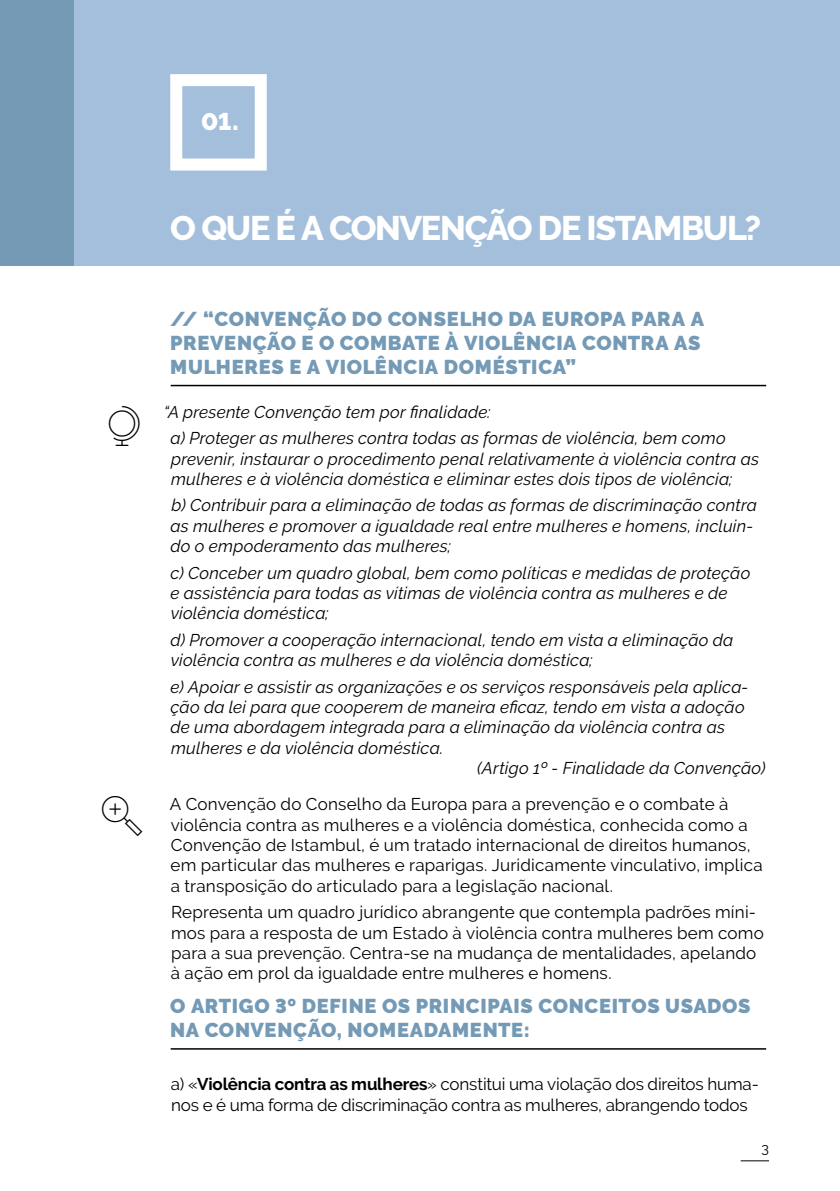
<style>
.page{position:relative;width:840px;height:1191px;background:#fff}
.page>*{position:absolute;margin:0;border:0;box-sizing:border-box;transform-origin:0 0}
.t1{font:40px "linea basic 10";color:#000}
.t2{font:800 34px "Raleway";letter-spacing:-.05em;color:#fff}
.t3{font:900 24px "Raleway";color:#fff}
.t4{font:900 20px/24px "Raleway";letter-spacing:.03em;color:#759ab6}
.t5{font:italic 17px/20.4px "Raleway";letter-spacing:.01em;color:#000}
.t6{font:17px/20.4px "Raleway";letter-spacing:.01em;color:#000}
.t7{font:17px/20.4px "Raleway";letter-spacing:-.01em;color:#000}
.t8{font:14px "Raleway";color:#000}
.s1{font-weight:700}
</style>
<div class="page">
<svg style="left:740px;top:1160px;width:28px;height:1px"></svg>
<hr style="left:171px;top:385px;width:594px;height:1px;background:#000">
<div style="left:0;top:0;width:839px;height:266px;background:#a4bfdc"></div>
<div style="left:0;top:0;width:74px;height:266px;background:#759ab6"></div>
<div style="left:170px;top:74px;width:96px;height:96px;border:12px solid #fff"></div>
<hr style="left:171px;top:1048px;width:594px;height:1px;background:#000">
<h3 class="t3" style="left:201px;top:107px;width:39px">01.</h3>
<h2 class="t2" style="left:170px;top:208px;width:204px">O QUE É A CONVEN</h2>
<h2 class="t2" style="left:464px;top:208px;width:143px">ÇÃO DE ISTAMBUL</h2>
<h2 class="t2" style="left:744px;top:208px;width:18px">?</h2>
<p class="t4" style="left:170px;top:307px;width:247px">// “CONVEN ÇÃO DO CONSEL</p>
<p class="t4" style="left:471px;top:307px;width:98px">HO DA EURO</p>
<p class="t4" style="left:599px;top:307px;width:59px">PA PARA</p>
<p class="t4" style="left:690px;top:307px;width:15px">A</p>
<p class="t4" style="left:170px;top:331px;width:185px">PREVENÇÃOEOCOMBATE</p>
<p class="t4" style="left:445px;top:331px;width:95px">À VIOLÊNCIA</p>
<p class="t4" style="left:581px;top:331px;width:16px">CONTRA</p>
<p class="t4" style="left:673px;top:331px;width:14px">AS</p>
<p class="t4" style="left:170px;top:355px;width:16px">MUL</p>
<p class="t4" style="left:216px;top:355px;width:30px">HERES</p>
<p class="t4" style="left:289px;top:355px;width:112px">E A VIOLÊNCIA</p>
<p class="t4" style="left:443px;top:355px;width:75px">DOM ÉSTICA</p>
<p class="t4" style="left:565px;top:355px;width:12px">”</p>
<h1 class="t1" style="left:102px;top:409px;width:41px">S</h1>
<p class="t5" style="left:170px;top:398px;width:556px;line-height:26.4px;text-indent:-7px">“A presente Convenção tem por finalidade:<br>a) Proteger as mulheres contra todas as formas de violência, bem como</p>
<p class="t5" style="left:171px;top:448px;width:589px">prevenir, instaurar o procedimento penal relativamente à violência contra as mulheres e à violência doméstica e eliminar estes dois tipos de violência;</p>
<p class="t5" style="left:170px;top:495px;width:587px">b) Contribuir para a eliminação de todas as formas de discriminação contra as mulheres e promover a igualdade real entre mulheres e homens, incluin&shy;do o empoderamento das mulheres;</p>
<p class="t5" style="left:170px;top:562px;width:581px">c) Conceber um quadro global, bem como políticas e medidas de proteção e assistência para todas as vítimas de violência contra as mulheres e de violência doméstica;</p>
<p class="t5" style="left:170px;top:629px;width:564px">d) Promover a cooperação internacional, tendo em vista a eliminação da violência contra as mulheres e da violência doméstica;</p>
<p class="t5" style="left:170px;top:676px;width:579px">e) Apoiar e assistir as organizações e os serviços responsáveis pela aplica-</p>
<p class="t5" style="left:170px;top:697px;width:575px">ção da lei para que cooperem de maneira eficaz, tendo em vista a adoção</p>
<p class="t5" style="left:170px;top:717px;width:555px">de uma abordagem integrada para a eliminação da violência contra as</p>
<p class="t5" style="left:171px;top:737px;width:273px">mulheres e da violência doméstica.</p>
<p class="t5" style="left:477px;top:758px;width:290px">(Artigo 1º - Finalidade da Convenção)</p>
<h1 class="t1" style="left:102px;top:798px;width:41px">%</h1>
<p class="t6" style="left:170px;top:794px;width:594px">A Convenção do Conselho da Europa para a prevenção e o combate à violência contra as mulheres e a violência doméstica, conhecida como a Convenção de Istambul, é um tratado internacional de direitos humanos, em particular das mulheres e raparigas. Juridicamente vinculativo, implica a transposição do articulado para a legislação nacional.</p>
<p class="t6" style="left:171px;top:902px;width:594px">Representa um quadro jurídico abrangente que contempla padrões míni&shy;mos para a resposta de um Estado à violência contra mulheres bem como para a sua prevenção. Centra-se na mudança de mentalidades, apelando à ação em prol da igualdade entre mulheres e homens.</p>
<p class="t4" style="left:170px;top:994px;width:581px">O ARTIGO 3º DEFINE OS PRINCIPAIS CONCEITOS USADOS<br>NA CONVEN ÇÃO, NOMEA</p>
<p class="t4" style="left:423px;top:1018px;width:30px">DAMENTE</p>
<p class="t4" style="left:523px;top:1018px;width:8px">:</p>
<p class="t7" style="left:171px;top:1074px;width:589px">a) «<span class="s1">Violência contra as mulheres</span>» constitui uma violação dos direitos huma&shy;nos e é uma forma de discriminação contra as mulheres, abrangendo todos</p>
<p class="t8" style="left:761px;top:1140px;width:9px">3</p>
</div>
